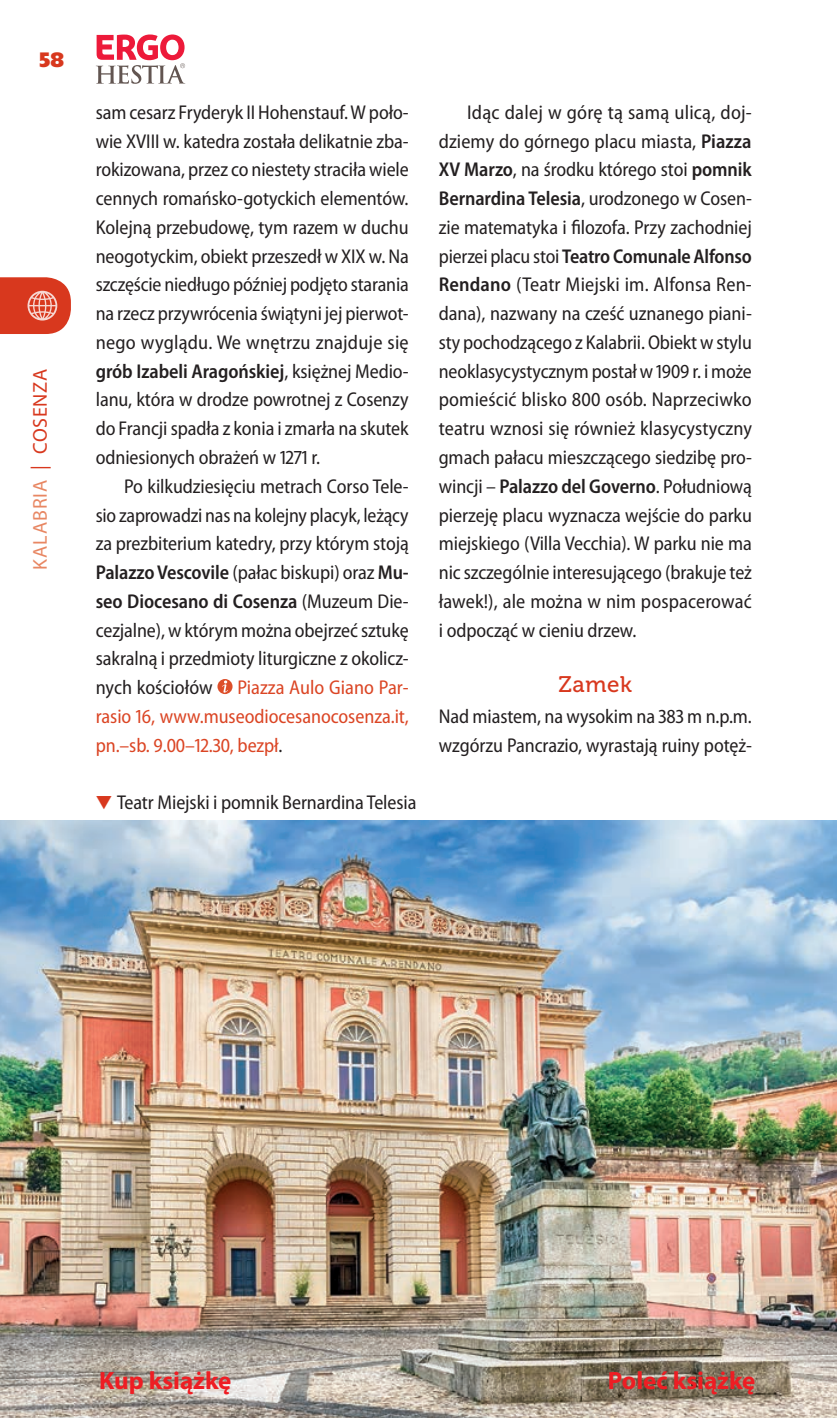
<style>
.page{position:relative;width:837px;height:1418px;background:#fff}
.page>*{position:absolute;margin:0;border:0;box-sizing:border-box;transform-origin:0 0}
.t1{font:700 25px "Myriad Pro";color:#ee1d23}
.t2{font:22.5px "Museo 500";letter-spacing:.025em;color:#d8381e}
.t3{font:semi-condensed 20px/28.8px "Myriad Pro";letter-spacing:-.005em;color:#231f20;text-align:justify}
.t4{font:20px "Myriad Pro";letter-spacing:.035em;color:#e88763}
.t5{font:20px "EFN Olivea Nigra";color:#d8381e}
.s1{color:#d8381e}
.s2{font-weight:600}
.s3{color:#db4524}
.s4{color:#fff}
</style>
<div class="page">
<div style="left:217px;top:679px;width:15px;height:15px;background:#dd4f2a;border-radius:50%"></div>
<svg style="left:222px;top:680px;width:6px;height:12px"></svg>
<img style="left:0;top:820px;width:836px;height:597px">
<svg style="left:96px;top:34px;width:89px;height:50px"></svg>
<svg style="left:0;top:277px;width:71px;height:57px;background:#dd543e"></svg>
<p class="t5" style="left:39px;top:46px;width:26px">58</p>
<p class="t4" style="left:28px;top:570px;width:202px;rotate:-90deg">KALABRIA <span class="s1">| CosenzA</span></p>
<p class="t3" style="left:96px;top:98px;width:314px">sam cesarz Fryderyk II Hohenstauf. W poło&shy;wie XVIII w. katedra została delikatnie zba&shy;rokizowana, przez co niestety straciła wiele cennych romańsko-gotyckich elementów.<br>Kolejną przebudowę, tym razem w duchu neogotyckim, obiekt przeszedł w XIX w. Na szczęście niedługo później podjęto starania na rzecz przywrócenia świątyni jej pierwot&shy;nego wyglądu. We wnętrzu znajduje się <span class="s2">grób Izabeli Aragońskiej</span>, księżnej Medio&shy;lanu, która w drodze powrotnej z Cosenzy do Francji spadła z konia i zmarła na skutek odniesionych obrażeń w 1271 r.</p>
<p class="t3" style="left:96px;top:472px;width:314px;text-indent:28px">Po kilkudziesięciu metrach Corso Tele&shy;sio zaprowadzi nas na kolejny placyk, leżący za prezbiterium katedry, przy którym stoją <span class="s2">Palazzo Vescovile</span> (pałac biskupi) oraz <span class="s2">Mu&shy;seo Diocesano di Cosenza</span> (Muzeum Die&shy;cezjalne), w którym można obejrzeć sztukę sakralną i przedmioty liturgiczne z okolicz&shy;nych kościołów <span class="s3">Piazza Aulo Giano Par&shy;rasio 16, www.museodiocesanocosenza.it, pn.–sb. 9.00–12.30, bezpł</span>.<span class="s4">.</span></p>
<p class="t3" style="left:96px;top:788px;width:322px"><span class="s1">▼</span> Teatr Miejski i pomnik Bernardina Telesia</p>
<p class="t3" style="left:438px;top:98px;width:314px;text-indent:28px">Idąc dalej w górę tą samą ulicą, doj&shy;dziemy do górnego placu miasta, <span class="s2">Piazza XV Marzo</span>, na środku którego stoi <span class="s2">pomnik Bernardina Telesia</span>, urodzonego w Cosen&shy;zie matematyka i filozofa. Przy zachodniej pierzei placu stoi <span class="s2">Teatro Comunale Alfonso Rendano</span> (Teatr Miejski im. Alfonsa Ren&shy;dana), nazwany na cześć uznanego piani&shy;sty pochodzącego z Kalabrii. Obiekt w stylu neoklasycystycznym postał w 1909 r. i może pomieścić blisko 800 osób. Naprzeciwko teatru wznosi się również klasycystyczny gmach pałacu mieszczącego siedzibę pro&shy;wincji – <span class="s2">Palazzo del Governo</span>. Południową pierzeję placu wyznacza wejście do parku miejskiego (Villa Vecchia). W parku nie ma nic szczególnie interesującego (brakuje też ławek!), ale można w nim pospacerować i odpocząć w cieniu drzew.</p>
<p class="t2" style="left:558px;top:671px;width:75px">Zamek</p>
<p class="t3" style="left:438px;top:702px;width:314px">Nad miastem, na wysokim na 383 m n.p.m. wzgórzu Pancrazio, wyrastają ruiny potęż-</p>
<p class="t1" style="left:99px;top:1364px;width:134px">Kup książkę</p>
<p class="t1" style="left:607px;top:1364px;width:149px">Poleć książkę</p>
</div>
